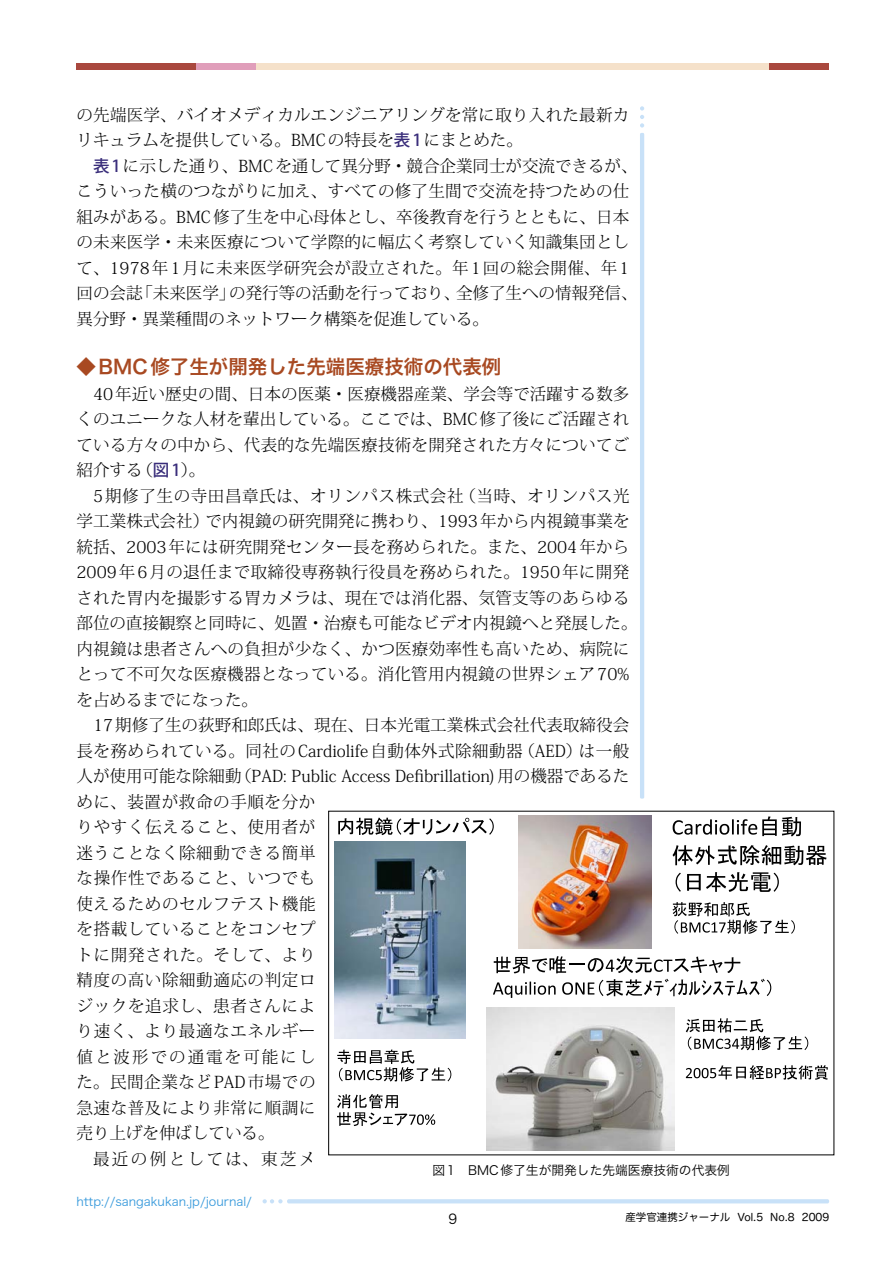
<style>
.page{position:relative;width:893px;height:1263px;background:#fff}
.page>*{position:absolute;margin:0;border:0;box-sizing:border-box;transform-origin:0 0}
.t1{font:19.5px "Hira Kaku Pro W6";color:#a84921}
.t2{font:300 16.5px/25.5px "Koz Min Pro";letter-spacing:.015em;color:#000}
.t3{font:300 16.5px "Koz Min Pro";letter-spacing:.035em;color:#000}
.t4{font:300 16.5px "Koz Min Pro";letter-spacing:.04em;color:#000}
.t5{font:300 16.5px "Koz Min Pro";letter-spacing:.045em;color:#000}
.t6{font:300 16.5px "Koz Min Pro";letter-spacing:.125em;color:#000}
.t7{font:300 16.5px "Koz Min Pro";letter-spacing:.15em;color:#000}
.t8{font:13.5px "Hira Kaku Pro W3";color:#000}
.t9{font:12.75px "Hira Kaku Pro W3";color:#000}
.t10{font:12px "Hira Kaku Pro W3";color:#3a9bdc}
.t11{font:10.5px "Hira Maru Pro W4";color:#000}
.s1{font-family:"Koz Go Pro";font-weight:500;color:#392d7a}
</style>
<div class="page">
<div style="left:77px;top:64px;width:752px;height:6px;background:#f5e1ca"></div>
<div style="left:77px;top:64px;width:59px;height:6px;background:#a9483e"></div>
<div style="left:136px;top:64px;width:60px;height:6px;background:#a9483e"></div>
<div style="left:196px;top:64px;width:60px;height:6px;background:#e09eba"></div>
<div style="left:769px;top:64px;width:60px;height:6px;background:#a9483e"></div>
<svg style="left:686px;top:1018px;width:122px;height:32px"></svg>
<svg style="left:338px;top:818px;width:156px;height:17px"></svg>
<svg style="left:672px;top:902px;width:123px;height:32px"></svg>
<svg style="left:337px;top:1049px;width:114px;height:32px"></svg>
<svg style="left:673px;top:816px;width:128px;height:20px"></svg>
<svg style="left:672px;top:845px;width:154px;height:20px"></svg>
<svg style="left:676px;top:873px;width:5px;height:19px"></svg>
<svg style="left:687px;top:872px;width:92px;height:20px"></svg>
<svg style="left:494px;top:956px;width:246px;height:17px"></svg>
<svg style="left:493px;top:981px;width:63px;height:17px"></svg>
<svg style="left:562px;top:979px;width:209px;height:17px"></svg>
<svg style="left:686px;top:1065px;width:142px;height:15px"></svg>
<svg style="left:337px;top:1094px;width:98px;height:32px"></svg>
<img style="left:335px;top:842px;width:131px;height:197px">
<img style="left:487px;top:1007px;width:188px;height:143px">
<img style="left:518px;top:815px;width:133px;height:133px">
<svg style="left:640px;top:106px;width:4px;height:22px"></svg>
<hr style="left:640px;top:133px;width:4px;height:666px;background:#c8e1f8;border-radius:2px">
<svg style="left:263px;top:1199px;width:566px;height:4px;background:#cce3f8"></svg>
<p class="t2" style="left:77px;top:101px;width:554px">の先端医学、バイオメディカルエンジニアリングを常に取り入れた最新カリキュラムを提供している。BMCの特長を<span class="s1">表 1</span>にまとめた。</p>
<p class="t2" style="left:77px;top:152px;width:563px;text-indent:16px"><span class="s1">表 1</span>に示した通り、BMCを通して異分野・競合企業同士が交流できるが、こういった横のつながりに加え、すべての修了生間で交流を持つための仕組みがある。BMC修了生を中心母体とし、卒後教育を行うとともに、日本の未来医学・未来医療について学際的に幅広く考察していく知識集団として、1978年1月に未来医学研究会が設立された。年1回の総会開催、年1回の会誌「未来医学」の発行等の活動を行っており、全修了生への情報発信、異分野・異業種間のネットワーク構築を促進している。</p>
<p class="t1" style="left:77px;top:349px;width:426px">◆BMC修了生が開発した先端医療技術の代表例</p>
<p class="t2" style="left:77px;top:380px;width:554px;text-align:justify;text-indent:16px">40年近い歴史の間、日本の医薬・医療機器産業、学会等で活躍する数多くのユニークな人材を輩出している。ここでは、BMC修了後にご活躍されている方々の中から、代表的な先端医療技術を開発された方々についてご紹介する（<span class="s1">図 1</span>）。</p>
<p class="t2" style="left:77px;top:482px;width:562px;text-indent:16px">5期修了生の寺田昌章氏は、オリンパス株式会社（当時、オリンパス光学工業株式会社）で内視鏡の研究開発に携わり、1993年から内視鏡事業を統括、2003年には研究開発センター長を務められた。また、2004年から2009年6月の退任まで取締役専務執行役員を務められた。1950年に開発された胃内を撮影する胃カメラは、現在では消化器、気管支等のあらゆる部位の直接観察と同時に、処置・治療も可能なビデオ内視鏡へと発展した。内視鏡は患者さんへの負担が少なく、かつ医療効率性も高いため、病院にとって不可欠な医療機器となっている。消化管用内視鏡の世界シェア70%を占めるまでになった。</p>
<p class="t2" style="left:93px;top:712px;width:538px">17期修了生の荻野和郎氏は、現在、日本光電工業株式会社代表取締役会</p>
<p class="t2" style="left:77px;top:737px;width:554px">長を務められている。同社のCardiolife自動体外式除細動器（AED）は一般</p>
<p class="t2" style="left:77px;top:763px;width:554px">人が使用可能な除細動（PAD: Public Access Defibrillation)用の機器であるた</p>
<p class="t4" style="left:77px;top:790px;width:240px">めに、装置が救命の手順を分か</p>
<p class="t4" style="left:77px;top:816px;width:240px">りやすく伝えること、使用者が</p>
<p class="t3" style="left:77px;top:841px;width:240px">迷うことなく除細動できる簡単</p>
<p class="t4" style="left:77px;top:867px;width:240px">な操作性であること、いつでも</p>
<p class="t3" style="left:77px;top:892px;width:240px">使えるためのセルフテスト機能</p>
<p class="t3" style="left:77px;top:918px;width:240px">を搭載していることをコンセプ</p>
<p class="t5" style="left:77px;top:943px;width:240px">トに開発された。そして、より</p>
<p class="t3" style="left:77px;top:969px;width:240px">精度の高い除細動適応の判定ロ</p>
<p class="t4" style="left:77px;top:994px;width:240px">ジックを追求し、患者さんによ</p>
<p class="t4" style="left:77px;top:1019px;width:240px">り速く、より最適なエネルギー</p>
<p class="t6" style="left:77px;top:1045px;width:240px">値と波形での通電を可能にし</p>
<p class="t3" style="left:77px;top:1070px;width:240px">た。民間企業などPAD市場での</p>
<p class="t3" style="left:77px;top:1096px;width:240px">急速な普及により非常に順調に</p>
<p class="t2" style="left:77px;top:1120px;width:200px">売り上げを伸ばしている。</p>
<p class="t7" style="left:93px;top:1147px;width:224px">最近の例としては、東芝メ</p>
<p class="t9" style="left:433px;top:1159px;width:299px">図1　BMC修了生が開発した先端医療技術の代表例</p>
<p class="t10" style="left:77px;top:1190px;width:177px">http://sangakukan.jp/journal/</p>
<p class="t8" style="left:448px;top:1207px;width:10px">9</p>
<p class="t11" style="left:625px;top:1208px;width:205px">産学官連携ジャーナル Vol.5 No.8 2009</p>
</div>
